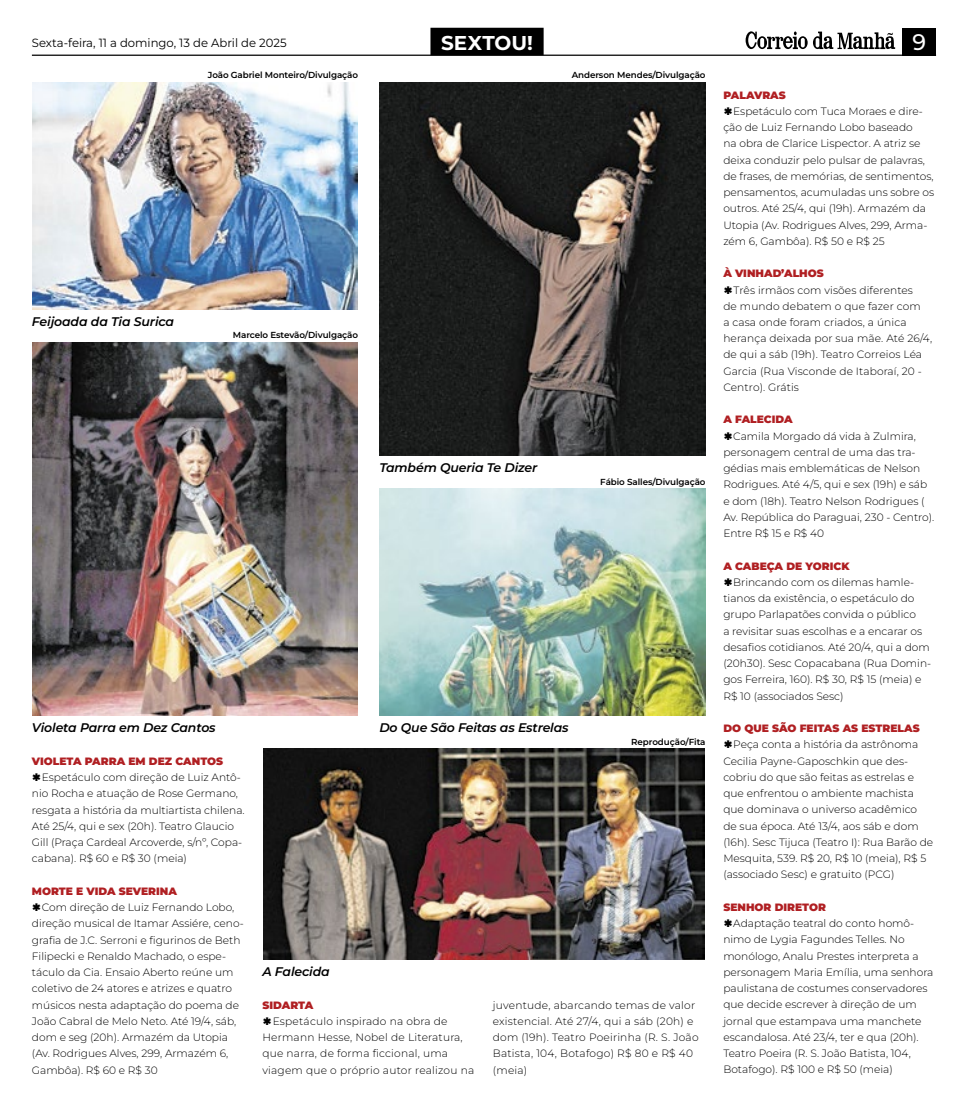
<style>
.page{position:relative;width:968px;height:1102px;background:#fff}
.page>*{position:absolute;margin:0;border:0;box-sizing:border-box;transform-origin:0 0}
.t1{font:500 22.5px "Montserrat";color:#fff}
.t2{font:700 20px "Montserrat";letter-spacing:.005em;color:#fff}
.t3{font:italic 600 12.5px "Montserrat";letter-spacing:-.01em;color:#000}
.t4{font:11.88px "Montserrat";color:#000}
.t5{font:300 10.62px/16.2px "Montserrat";color:#000}
.t6{font:300 10.62px/16.2px "Montserrat";letter-spacing:.02em;color:#000}
.t7{font:900 10.62px "Montserrat";color:#b01f22}
.t8{font:600 8.75px "Montserrat";letter-spacing:-.01em;color:#000}
</style>
<div class="page">
<hr style="left:32px;top:55px;width:903px;height:1px;background:#000">
<svg style="left:745px;top:31px;width:150px;height:19px"></svg>
<div style="left:902px;top:28px;width:33px;height:28px;background:#000"></div>
<div style="left:430px;top:28px;width:113px;height:27px;background:#000"></div>
<img style="left:263px;top:749px;width:441px;height:211px">
<img style="left:379px;top:83px;width:326px;height:373px">
<img style="left:379px;top:489px;width:326px;height:227px">
<img style="left:32px;top:83px;width:326px;height:227px">
<img style="left:32px;top:343px;width:326px;height:373px">
<p class="t4" style="left:32px;top:38px;width:256px">Sexta-feira, 11 a domingo, 13 de Abril de 2025</p>
<h2 class="t2" style="left:441px;top:31px;width:93px">SEXTOU!</h2>
<h1 class="t1" style="left:912px;top:29px;width:15px">9</h1>
<p class="t8" style="left:208px;top:71px;width:152px">João Gabriel Monteiro/Divulgação</p>
<p class="t8" style="left:571px;top:71px;width:135px">Anderson Mendes/Divulgação</p>
<p class="t3" style="left:32px;top:316px;width:144px">Feijoada da Tia Surica</p>
<p class="t8" style="left:233px;top:331px;width:127px">Marcelo Estevão/Divulgação</p>
<p class="t3" style="left:379px;top:463px;width:159px">Também Queria Te Dizer</p>
<p class="t8" style="left:600px;top:477px;width:107px">Fábio Salles/Divulgação</p>
<p class="t3" style="left:32px;top:723px;width:185px">Violeta Parra em Dez Cantos</p>
<p class="t3" style="left:379px;top:723px;width:191px">Do Que São Feitas as Estrelas</p>
<p class="t8" style="left:631px;top:737px;width:76px">Reprodução/Fita</p>
<p class="t7" style="left:32px;top:757px;width:193px">VIOLETA PARRA EM DEZ CANTOS</p>
<p class="t5" style="left:32px;top:770px;width:214px;text-indent:10px">Espetáculo com direção de Luiz Antô&shy;nio Rocha e atuação de Rose Germano, resgata a história da multiartista chilena.<br>Até 25/4, qui e sex (20h). Teatro Glaucio Gill (Praça Cardeal Arcoverde, s/nº, Copa&shy;cabana). R$ 60 e R$ 30 (meia)</p>
<p class="t7" style="left:32px;top:887px;width:147px">MORTE E VIDA SEVERINA</p>
<p class="t5" style="left:32px;top:900px;width:213px;text-indent:10px">Com direção de Luiz Fernando Lobo, direção musical de Itamar Assiére, ceno&shy;grafia de J.C. Serroni e figurinos de Beth Filipecki e Renaldo Machado, o espe&shy;táculo da Cia. Ensaio Aberto reúne um coletivo de 24 atores e atrizes e quatro músicos nesta adaptação do poema de João Cabral de Melo Neto. Até 19/4, sáb, dom e seg (20h). Armazém da Utopia (Av. Rodrigues Alves, 299, Armazém 6, Gambôa). R$ 60 e R$ 30</p>
<p class="t3" style="left:262px;top:966px;width:69px">A Falecida</p>
<p class="t7" style="left:262px;top:1001px;width:52px">SIDARTA</p>
<p class="t6" style="left:262px;top:1013px;width:213px;text-indent:10px">Espetáculo inspirado na obra de Hermann Hesse, Nobel de Literatura, que narra, de forma ficcional, uma viagem que o próprio autor realizou na</p>
<p class="t6" style="left:493px;top:996px;width:207px">juventude, abarcando temas de valor existencial. Até 27/4, qui a sáb (20h) e dom (19h). Teatro Poeirinha (R. S. João<br>Batista, 104, Botafogo) R$ 80 e R$ 40 (meia)</p>
<p class="t7" style="left:723px;top:91px;width:64px">PALAVRAS</p>
<p class="t5" style="left:723px;top:103px;width:212px;text-indent:10px">Espetáculo com Tuca Moraes e dire&shy;ção de Luiz Fernando Lobo baseado<br>na obra de Clarice Lispector. A atriz se deixa conduzir pelo pulsar de palavras, de frases, de memórias, de sentimentos, pensamentos, acumuladas uns sobre os outros. Até 25/4, qui (19h). Armazém da Utopia (Av. Rodrigues Alves, 299, Arma&shy;zém 6, Gambôa). R$ 50 e R$ 25</p>
<p class="t7" style="left:723px;top:269px;width:102px">À VINHAD’ALHOS</p>
<p class="t5" style="left:723px;top:282px;width:210px;text-indent:10px">Três irmãos com visões diferentes<br>de mundo debatem o que fazer com<br>a casa onde foram criados, a única herança deixada por sua mãe. Até 26/4, de qui a sáb (19h). Teatro Correios Léa<br>Garcia (Rua Visconde de Itaboraí, 20 -<br>Centro). Grátis</p>
<p class="t7" style="left:723px;top:415px;width:71px">A FALECIDA</p>
<p class="t5" style="left:723px;top:428px;width:212px;text-indent:10px">Camila Morgado dá vida à Zulmira, personagem central de uma das tra&shy;gédias mais emblemáticas de Nelson Rodrigues. Até 4/5, qui e sex (19h) e sáb e dom (18h). Teatro Nelson Rodrigues ( Av. República do Paraguai, 230 - Centro).<br>Entre R$ 15 e R$ 40</p>
<p class="t7" style="left:723px;top:562px;width:128px">A CABEÇA DE YORICK</p>
<p class="t5" style="left:723px;top:574px;width:209px;text-indent:10px">Brincando com os dilemas hamle&shy;tianos da existência, o espetáculo do grupo Parlapatões convida o público<br>a revisitar suas escolhas e a encarar os desafios cotidianos. Até 20/4, qui a dom (20h30). Sesc Copacabana (Rua Domin&shy;gos Ferreira, 160). R$ 30, R$ 15 (meia) e R$ 10 (associados Sesc)</p>
<p class="t7" style="left:723px;top:724px;width:198px">DO QUE SÃO FEITAS AS ESTRELAS</p>
<p class="t5" style="left:723px;top:737px;width:211px;text-indent:10px">Peça conta a história da astrônoma Cecilia Payne-Gaposchkin que des&shy;cobriu do que são feitas as estrelas e que enfrentou o ambiente machista que dominava o universo acadêmico de sua época. Até 13/4, aos sáb e dom (16h). Sesc Tijuca (Teatro I): Rua Barão de Mesquita, 539. R$ 20, R$ 10 (meia), R$ 5 (associado Sesc) e gratuito (PCG)</p>
<p class="t7" style="left:723px;top:903px;width:104px">SENHOR DIRETOR</p>
<p class="t5" style="left:723px;top:916px;width:211px;text-indent:10px">Adaptação teatral do conto homô&shy;nimo de Lygia Fagundes Telles. No monólogo, Analu Prestes interpreta a personagem Maria Emília, uma senhora paulistana de costumes conservadores que decide escrever à direção de um jornal que estampava uma manchete escandalosa. Até 23/4, ter e qua (20h).<br>Teatro Poeira (R. S. João Batista, 104, Botafogo). R$ 100 e R$ 50 (meia)</p>
</div>
